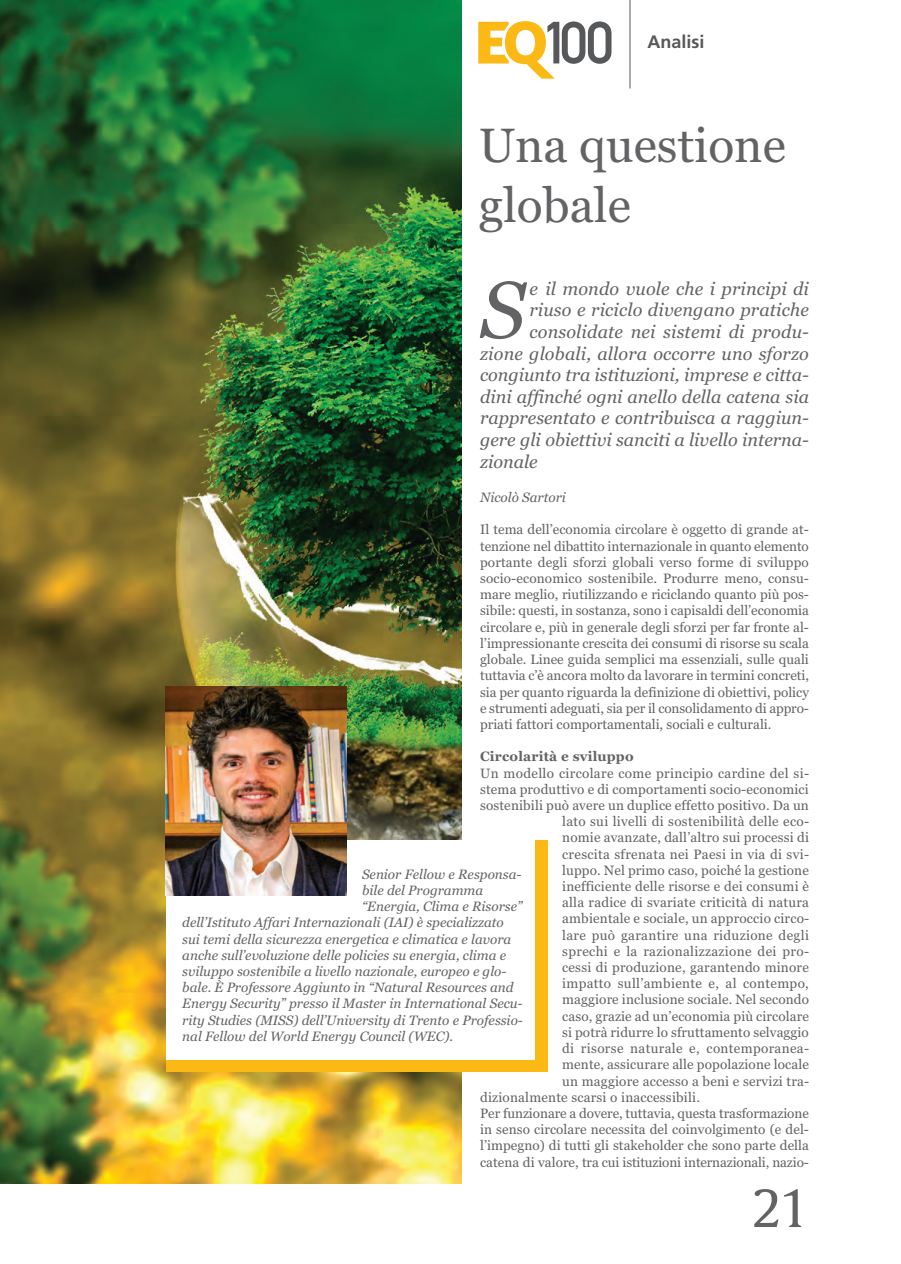
<style>
.page{position:relative;width:901px;height:1264px;background:#fff}
.page>*{position:absolute;margin:0;border:0;box-sizing:border-box;transform-origin:0 0}
.t1{font:italic 80.25px "Georgia";color:#636366}
.t2{font:51px "Gulliver";color:#636366}
.t3{font:48px/60px "Georgia";color:#636366}
.t4{font:italic 18px "Georgia";color:#636366}
.t5{font:700 18px "Frutiger";color:#57585a}
.t6{font:13.5px/16.2px "Georgia";letter-spacing:.01em;color:#636366;text-align:justify}
.t7{font:italic 13.5px "Georgia";color:#636366}
.t8{font:13.5px "Georgia";letter-spacing:-.01em;color:#636366}
.t9{font:700 13.5px "Georgia";letter-spacing:.015em;color:#636366}
</style>
<div class="page">
<img style="left:0;top:0;width:461px;height:1182px">
<div style="left:166px;top:840px;width:381px;height:232px;background:#fcb814"></div>
<div style="left:166px;top:840px;width:368px;height:220px;background:#fff"></div>
<img style="left:166px;top:686px;width:180px;height:209px">
<svg style="left:478px;top:21px;width:133px;height:58px"></svg>
<hr style="left:629px;top:0;width:1px;height:88px;background:#57585a">
<h3 class="t5" style="left:647px;top:35px;width:59px">Analisi</h3>
<h3 class="t3" style="left:478px;top:115px;width:308px">Una questione globale</h3>
<h1 class="t1" style="left:480px;top:263px;width:47px">S</h1>
<h3 class="t4" style="left:529px;top:278px;width:281px">e il mondo vuole che i principi di</h3>
<h3 class="t4" style="left:529px;top:299px;width:281px">riuso e riciclo divengano pratiche</h3>
<h3 class="t4" style="left:529px;top:321px;width:281px">consolidate nei sistemi di produ-</h3>
<h3 class="t4" style="left:480px;top:343px;width:330px">zione globali, allora occorre uno sforzo</h3>
<h3 class="t4" style="left:480px;top:364px;width:330px">congiunto tra istituzioni, imprese e citta-</h3>
<h3 class="t4" style="left:480px;top:386px;width:330px">dini affinché ogni anello della catena sia</h3>
<h3 class="t4" style="left:480px;top:407px;width:330px">rappresentato e contribuisca a raggiun-</h3>
<h3 class="t4" style="left:480px;top:429px;width:330px">gere gli obiettivi sanciti a livello interna-</h3>
<h3 class="t4" style="left:480px;top:451px;width:59px">zionale</h3>
<p class="t7" style="left:480px;top:489px;width:87px">Nicolò Sartori</p>
<p class="t6" style="left:480px;top:521px;width:330px">Il tema dell’economia circolare è oggetto di grande at&shy;tenzione nel dibattito internazionale in quanto elemento portante degli sforzi globali verso forme di sviluppo socio-economico sostenibile. Produrre meno, consu&shy;mare meglio, riutilizzando e riciclando quanto più pos&shy;sibile: questi, in sostanza, sono i capisaldi dell’economia circolare e, più in generale degli sforzi per far fronte al&shy;l’impressionante crescita dei consumi di risorse su scala globale. Linee guida semplici ma essenziali, sulle quali tuttavia c’è ancora molto da lavorare in termini concreti, sia per quanto riguarda la definizione di obiettivi, policy e strumenti adeguati, sia per il consolidamento di appro&shy;priati fattori comportamentali, sociali e culturali.</p>
<p class="t9" style="left:480px;top:748px;width:155px">Circolarità e sviluppo</p>
<p class="t6" style="left:480px;top:764px;width:330px">Un modello circolare come principio cardine del si-</p>
<p class="t6" style="left:480px;top:781px;width:330px">stema produttivo e di comportamenti socio-economici</p>
<p class="t6" style="left:480px;top:797px;width:330px">sostenibili può avere un duplice effetto positivo. Da un</p>
<p class="t6" style="left:562px;top:813px;width:248px">lato sui livelli di sostenibilità delle eco-</p>
<p class="t6" style="left:562px;top:829px;width:248px">nomie avanzate, dall’altro sui processi di</p>
<p class="t6" style="left:562px;top:845px;width:248px">crescita sfrenata nei Paesi in via di svi-</p>
<p class="t6" style="left:562px;top:862px;width:248px">luppo. Nel primo caso, poiché la gestione</p>
<p class="t6" style="left:562px;top:878px;width:248px">inefficiente delle risorse e dei consumi è</p>
<p class="t6" style="left:562px;top:894px;width:248px">alla radice di svariate criticità di natura</p>
<p class="t6" style="left:562px;top:910px;width:248px">ambientale e sociale, un approccio circo-</p>
<p class="t6" style="left:562px;top:926px;width:248px">lare può garantire una riduzione degli</p>
<p class="t6" style="left:562px;top:943px;width:248px">sprechi e la razionalizzazione dei pro-</p>
<p class="t6" style="left:562px;top:959px;width:248px">cessi di produzione, garantendo minore</p>
<p class="t6" style="left:562px;top:975px;width:248px">impatto sull’ambiente e, al contempo,</p>
<p class="t6" style="left:562px;top:991px;width:248px">maggiore inclusione sociale. Nel secondo</p>
<p class="t6" style="left:562px;top:1007px;width:248px">caso, grazie ad un’economia più circolare</p>
<p class="t6" style="left:562px;top:1024px;width:248px">si potrà ridurre lo sfruttamento selvaggio</p>
<p class="t6" style="left:562px;top:1040px;width:248px">di risorse naturale e, contemporanea-</p>
<p class="t6" style="left:562px;top:1056px;width:248px">mente, assicurare alle popolazione locale</p>
<p class="t6" style="left:562px;top:1072px;width:248px">un maggiore accesso a beni e servizi tra-</p>
<p class="t6" style="left:480px;top:1088px;width:221px">dizionalmente scarsi o inaccessibili.</p>
<p class="t6" style="left:480px;top:1105px;width:330px">Per funzionare a dovere, tuttavia, questa trasformazione</p>
<p class="t6" style="left:480px;top:1121px;width:330px">in senso circolare necessita del coinvolgimento (e del-</p>
<p class="t6" style="left:480px;top:1137px;width:330px">l’impegno) di tutti gli stakeholder che sono parte della</p>
<p class="t8" style="left:480px;top:1153px;width:330px">catena di valore, tra cui istituzioni internazionali, nazio-</p>
<p class="t7" style="left:362px;top:866px;width:161px">Senior Fellow e Responsa-</p>
<p class="t7" style="left:362px;top:882px;width:123px">bile del Programma</p>
<p class="t7" style="left:362px;top:898px;width:162px">“Energia, Clima e Risorse”</p>
<p class="t7" style="left:182px;top:914px;width:323px">dell’Istituto Affari Internazionali (IAI) è specializzato</p>
<p class="t7" style="left:182px;top:931px;width:330px">sui temi della sicurezza energetica e climatica e lavora</p>
<p class="t7" style="left:182px;top:947px;width:325px">anche sull’evoluzione delle policies su energia, clima e</p>
<p class="t7" style="left:182px;top:963px;width:325px">sviluppo sostenibile a livello nazionale, europeo e glo-</p>
<p class="t7" style="left:182px;top:979px;width:333px">bale. È Professore Aggiunto in “Natural Resources and</p>
<p class="t7" style="left:182px;top:995px;width:342px">Energy Security” presso il Master in International Secu-</p>
<p class="t7" style="left:182px;top:1012px;width:342px">rity Studies (MISS) dell’University di Trento e Professio-</p>
<p class="t7" style="left:182px;top:1028px;width:272px">nal Fellow del World Energy Council (WEC).</p>
<h2 class="t2" style="left:751px;top:1179px;width:58px">21</h2>
</div>
